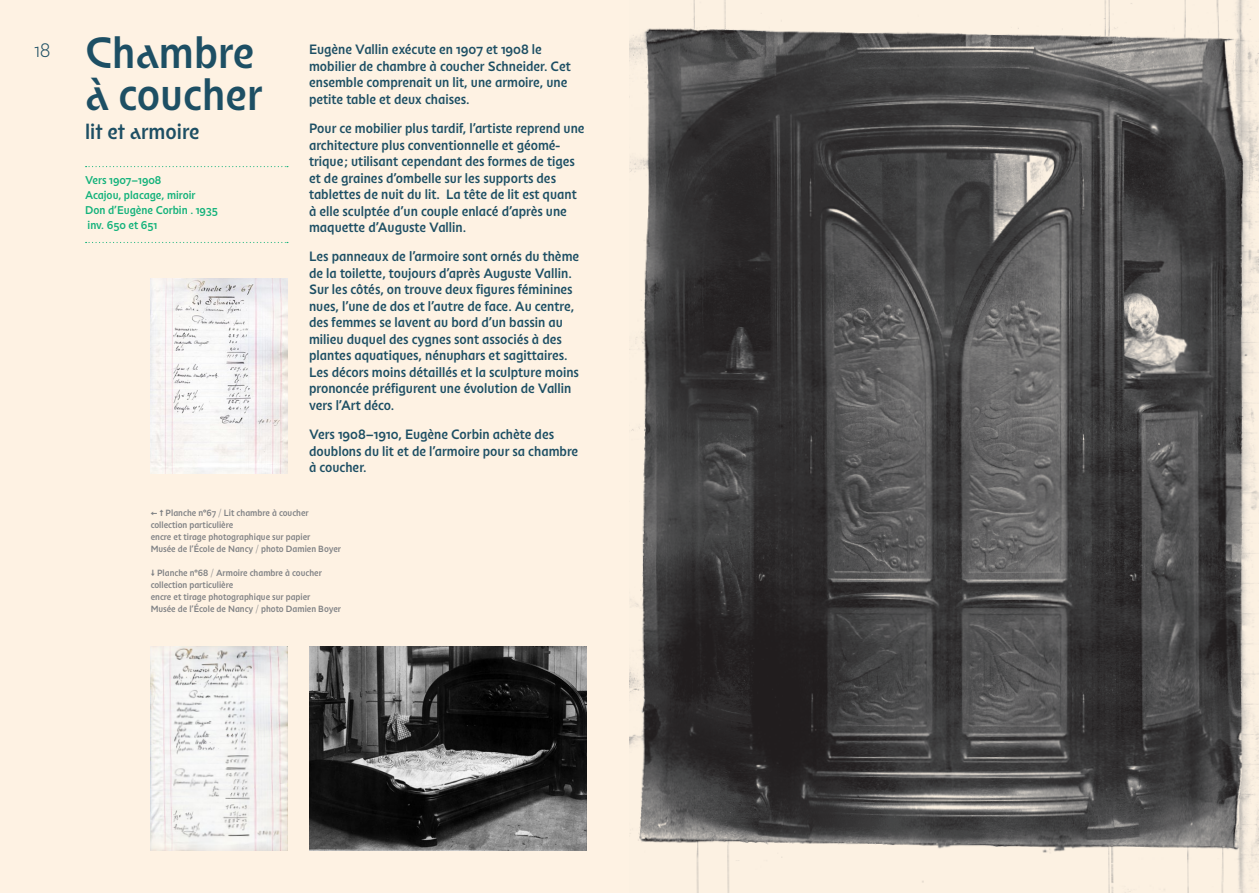
<style>
.page{position:relative;width:1259px;height:893px;background:#fff}
.page>*{position:absolute;margin:0;border:0;box-sizing:border-box;transform-origin:0 0}
.t1{font:43.5px/42px "Nouveau Medium Nenuphar";color:#1d4f64}
.t2{font:21px "Nouveau Medium Nenuphar";color:#1d4f64}
.t3{font:19.5px "Nouveau Thin Crocus";color:#1d4f64}
.t4{font:13.5px/16.5px "Nouveau Medium Crocus";color:#1d4f64}
.t5{font:11.25px/15px "Nouveau Medium Crocus";color:#13b27b}
.t6{font:9px/12px "Nouveau Medium Crocus";color:#808285}
.s1{font-family:"Nouveau Thin Crocus"}
</style>
<div class="page">
<div style="left:0;top:0;width:629px;height:893px;background:#fef2e3"></div>
<svg style="left:86px;top:166px;width:202px;height:1px"></svg>
<svg style="left:86px;top:242px;width:202px;height:1px"></svg>
<img style="left:309px;top:647px;width:278px;height:203px">
<img style="left:151px;top:278px;width:136px;height:196px">
<img style="left:151px;top:647px;width:136px;height:203px">
<img style="left:629px;top:0;width:630px;height:893px">
<h1 class="t1" style="left:85px;top:33px;width:179px">Chambre à coucher</h1>
<h2 class="t2" style="left:85px;top:119px;width:116px">lit et armoire</h2>
<p class="t5" style="left:85px;top:173px;width:134px">Vers 1907-1908<br>Acajou, placage, miroir<br>Don d’Eugène Corbin . 1935 inv. 650 et 651</p>
<h3 class="t3" style="left:34px;top:38px;width:18px">18</h3>
<p class="t4" style="left:309px;top:42px;width:263px">Eugène Vallin exécute en 1907 et 1908 le mobilier de chambre à coucher Schneider. Cet ensemble comprenait un lit, une armoire, une petite table et deux chaises.</p>
<p class="t4" style="left:309px;top:121px;width:277px">Pour ce mobilier plus tardif, l’artiste reprend une architecture plus conventionnelle et géomé&shy;trique ; utilisant cependant des formes de tiges et de graines d’ombelle sur les supports des tablettes de nuit du lit. La tête de lit est quant à elle sculptée d’un couple enlacé d’après une maquette d’Auguste Vallin.</p>
<p class="t4" style="left:309px;top:249px;width:272px">Les panneaux de l’armoire sont ornés du thème de la toilette, toujours d’après Auguste Vallin.<br>Sur les côtés, on trouve deux figures féminines nues, l’une de dos et l’autre de face. Au centre, des femmes se lavent au bord d’un bassin au milieu duquel des cygnes sont associés à des plantes aquatiques, nénuphars et sagittaires.<br>Les décors moins détaillés et la sculpture moins prononcée préfigurent une évolution de Vallin vers l’Art déco.</p>
<p class="t4" style="left:309px;top:427px;width:271px">Vers 1908-1910, Eugène Corbin achète des doublons du lit et de l’armoire pour sa chambre à coucher.</p>
<p class="t6" style="left:151px;top:507px;width:192px">← ↑ Planche n°67 <span class="s1">/</span> Lit chambre à coucher collection particulière<br>encre et tirage photographique sur papier<br>Musée de l’École de Nancy <span class="s1">/</span> photo Damien Boyer</p>
<p class="t6" style="left:151px;top:567px;width:192px">↓ Planche n°68 <span class="s1">/</span> Armoire chambre à coucher collection particulière<br>encre et tirage photographique sur papier<br>Musée de l’École de Nancy <span class="s1">/</span> photo Damien Boyer</p>
</div>
